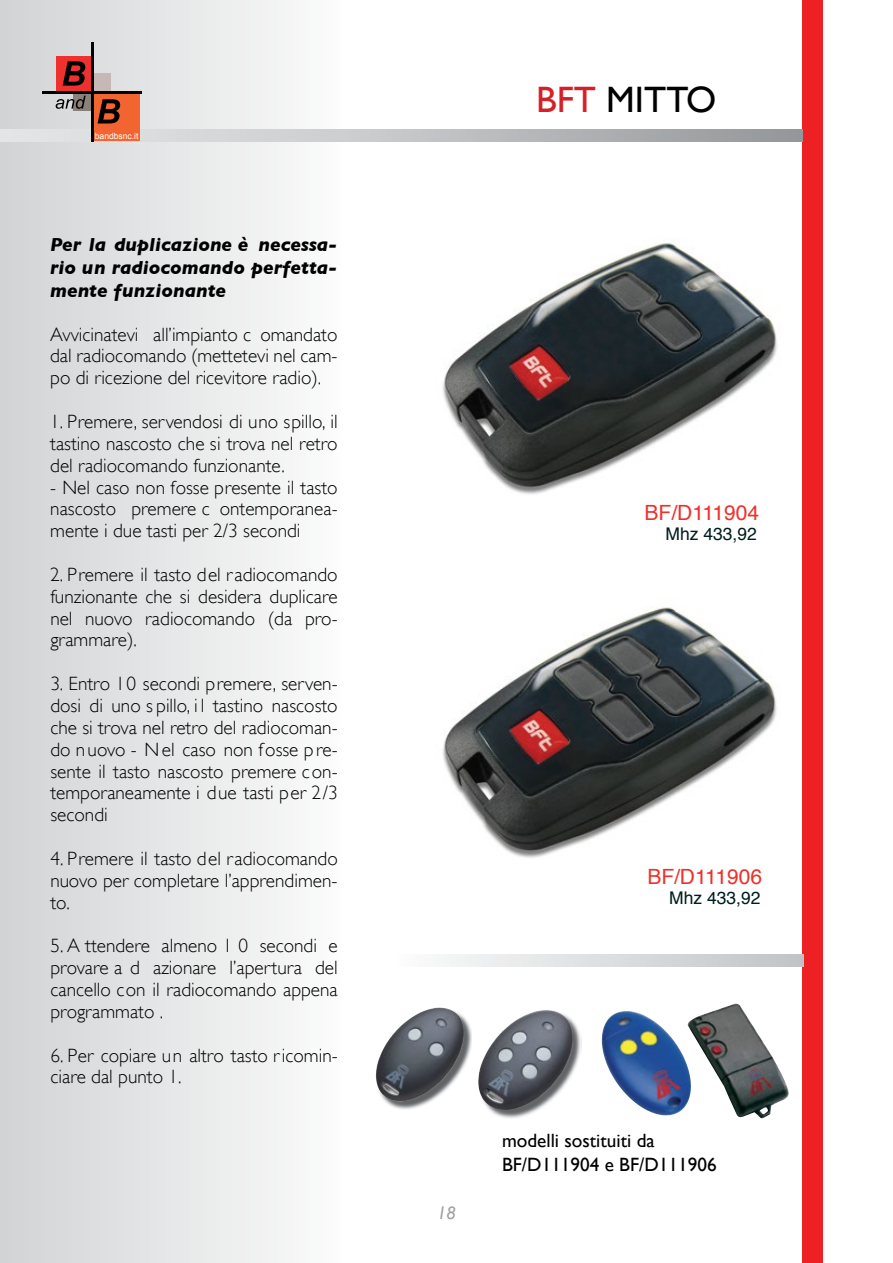
<style>
.page{position:relative;width:893px;height:1263px;background:#fff}
.page>*{position:absolute;margin:0;border:0;box-sizing:border-box;transform-origin:0 0}
.t1{font:36.75px "Gill Sans";color:#000101}
.t2{font:21px "Helvetica";color:#ee312a}
.t3{font:300 19.2px/21.9px "Gill Sans";color:#000;text-align:justify}
.t4{font:italic 700 19.2px/23.1px "Gill Sans";color:#000;text-align:justify}
.t5{font:19.2px/23.1px "Gill Sans";color:#000}
.t6{font:italic 18px "Gill Sans";color:#9e9e9e}
.t7{font:17.55px "Helvetica";color:#001e1f}
.t8{font:8.55px "Arial";color:#fff}
.s1{color:#d52027}
</style>
<div class="page">
<svg style="left:0;top:0;width:289px;height:1263px"></svg>
<div style="left:803px;top:0;width:20px;height:1263px;background:#ed2124"></div>
<svg style="left:353px;top:129px;width:450px;height:13px;background:#afb1b3"></svg>
<img style="left:0;top:129px;width:353px;height:13px">
<img style="left:377px;top:1008px;width:95px;height:101px">
<img style="left:379px;top:1007px;width:61px;height:51px">
<img style="left:479px;top:1011px;width:103px;height:107px">
<img style="left:482px;top:1010px;width:66px;height:52px">
<svg style="left:443px;top:954px;width:360px;height:13px;background:#dadbdd"></svg>
<img style="left:602px;top:1011px;width:23px;height:74px">
<img style="left:687px;top:1003px;width:102px;height:116px">
<div style="left:57px;top:56px;width:34px;height:35px;background:#ee312f"></div>
<div style="left:93px;top:93px;width:47px;height:48px;background:#f26531"></div>
<div style="left:93px;top:73px;width:17px;height:18px;background:#c7b8b8"></div>
<div style="left:74px;top:93px;width:17px;height:18px;background:#8b817b"></div>
<hr style="left:91px;top:42px;width:3px;height:100px;background:#000">
<hr style="left:43px;top:91px;width:99px;height:2px;background:#000">
<svg style="left:63px;top:61px;width:22px;height:25px"></svg>
<svg style="left:98px;top:99px;width:22px;height:24px"></svg>
<svg style="left:56px;top:96px;width:30px;height:13px"></svg>
<img style="left:442px;top:242px;width:336px;height:252px">
<img style="left:442px;top:607px;width:335px;height:251px">
<p class="t8" style="left:95px;top:130px;width:45px">bandbsnc.it</p>
<p class="t4" style="left:50px;top:233px;width:289px">Per la duplicazione è necessa&shy;rio un radiocomando perfetta&shy;mente funzionante</p>
<p class="t3" style="left:50px;top:322px;width:289px">Avvicinatevi all’impianto c omandato dal radiocomando (mettetevi nel cam&shy;po di ricezione del ricevitore radio).</p>
<p class="t3" style="left:50px;top:410px;width:289px">1. Premere, servendosi di uno spillo, il tastino nascosto che si trova nel retro del radiocomando funzionante.</p>
<p class="t3" style="left:50px;top:475px;width:289px">- Nel caso non fosse presente il tasto nascosto premere c ontemporanea&shy;mente i due tasti per 2/3 secondi</p>
<p class="t3" style="left:50px;top:563px;width:289px">2. Premere il tasto del radiocomando funzionante che si desidera duplicare nel nuovo radiocomando (da pro&shy;grammare).</p>
<p class="t3" style="left:50px;top:672px;width:289px">3. Entro 10 secondi premere, serven&shy;dosi di uno s pillo, i l tastino nascosto che si trova nel retro del radiocoman&shy;do nuovo - Nel caso non fosse pre&shy;sente il tasto nascosto premere con&shy;temporaneamente i due tasti per 2/3 secondi</p>
<p class="t3" style="left:50px;top:847px;width:289px">4. Premere il tasto del radiocomando nuovo per completare l’apprendimen&shy;to.</p>
<p class="t3" style="left:50px;top:934px;width:289px">5. A ttendere almeno 1 0 secondi e provare a d azionare l’apertura del cancello con il radiocomando appena programmato .</p>
<p class="t3" style="left:50px;top:1043px;width:289px">6. Per copiare un altro tasto ricomin&shy;ciare dal punto 1.</p>
<h1 class="t1" style="left:536px;top:78px;width:182px"><span class="s1">BFT</span> MITTO</h1>
<p class="t2" style="left:645px;top:496px;width:116px">BF/D111904</p>
<p class="t7" style="left:666px;top:520px;width:93px">Mhz 433,92</p>
<p class="t2" style="left:647px;top:860px;width:116px">BF/D111906</p>
<p class="t7" style="left:669px;top:884px;width:93px">Mhz 433,92</p>
<p class="t6" style="left:437px;top:1202px;width:20px">18</p>
<p class="t5" style="left:502px;top:1129px;width:216px">modelli sostituiti da<br>BF/D111904 e BF/D111906</p>
</div>
